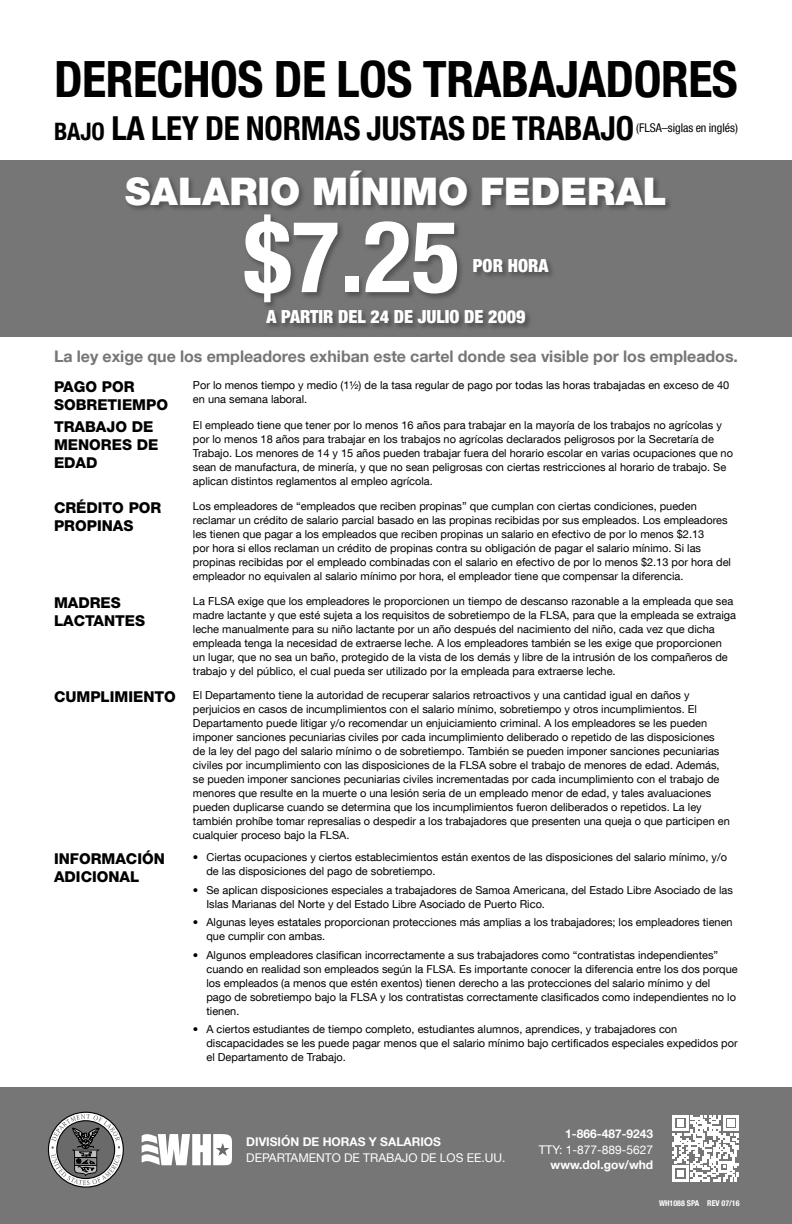
<style>
.page{position:relative;width:792px;height:1224px;background:#fff}
.page>*{position:absolute;margin:0;border:0;box-sizing:border-box;transform-origin:0 0}
.TEXT{font:700 condensed 100px "Helvetica Neue LT Com";color:#fff}
.t1{font:700 condensed 50px "Helvetica Neue LT Com";letter-spacing:-.01em;color:#000}
.TEXT-2{font:900 38px "Helvetica Neue LT Com";color:#fff}
.t2{font:700 condensed 33px "Helvetica Neue LT Com";letter-spacing:-.005em;color:#000}
.TEXT-3{font:900 condensed 18px "Helvetica Neue LT Com";color:#fff}
.t3{font:700 16px "Helvetica Neue LT Com";color:#767676}
.TEXT-4{font:800 15px/18px "Helvetica Neue LT Std";color:#000}
.t4{font:700 12px "Helvetica Neue LT Com";color:#fff}
.t5{font:12px "Helvetica Neue LT Com";color:#fff}
.t6{font:condensed 12px "Helvetica Neue LT Com";color:#000}
.TEXT-5{font:11px/14px "Helvetica Neue LT Com";color:#000}
.t7{font:700 condensed 8px "Helvetica Neue LT Com";color:#fff}
.s1{font-size:24px}
</style>
<div class="page">
<div style="left:0;top:1087px;width:792px;height:137px;background:#767676"></div>
<div style="left:0;top:160px;width:792px;height:177px;background:#767676"></div>
<div style="left:48px;top:1112px;width:76px;height:76px;border:1px solid #000;border-radius:50%"></div>
<svg style="left:51px;top:1114px;width:70px;height:71px"></svg>
<svg style="left:142px;top:1134px;width:90px;height:31px"></svg>
<svg style="left:672px;top:1115px;width:67px;height:67px"></svg>
<svg style="left:127px;top:171px;width:543px;height:157px"></svg>
<p class="t1" style="left:54px;top:49px;width:685px">DERECHOS DE LOS TRABAJADORES</p>
<p class="t2" style="left:54px;top:109px;width:582px"><span class="s1">BAJO</span> LA LEY DE NORMAS JUSTAS DE TRABAJO</p>
<p class="t6" style="left:636px;top:121px;width:103px">(FLSA–siglas en inglés)</p>
<p class="TEXT-2" style="left:125px;top:169px;width:543px">SALARIO MÍNIMO FEDERAL</p>
<p class="TEXT" style="left:244px;top:197px;width:217px">$7.25</p>
<p class="TEXT-3" style="left:473px;top:255px;width:77px">POR HORA</p>
<p class="TEXT-3" style="left:266px;top:306px;width:261px">A PARTIR DEL 24 DE JULIO DE 2009</p>
<p class="t3" style="left:54px;top:347px;width:686px">La ley exige que los empleadores exhiban este cartel donde sea visible por los empleados.</p>
<p class="TEXT-4" style="left:54px;top:377px;width:116px">PAGO POR<br>SOBRETIEMPO</p>
<p class="TEXT-5" style="left:193px;top:378px;width:538px">Por lo menos tiempo y medio (1½) de la tasa regular de pago por todas las horas trabajadas en exceso de 40 en una semana laboral.</p>
<p class="TEXT-4" style="left:54px;top:418px;width:106px">TRABAJO DE<br>MENORES DE<br>EDAD</p>
<p class="TEXT-5" style="left:193px;top:418px;width:542px">El empleado tiene que tener por lo menos 16 años para trabajar en la mayoría de los trabajos no agrícolas y por lo menos 18 años para trabajar en los trabajos no agrícolas declarados peligrosos por la Secretaría de Trabajo. Los menores de 14 y 15 años pueden trabajar fuera del horario escolar en varias ocupaciones que no sean de manufactura, de minería, y que no sean peligrosas con ciertas restricciones al horario de trabajo. Se aplican distintos reglamentos al empleo agrícola.</p>
<p class="TEXT-4" style="left:54px;top:499px;width:109px">CRÉDITO POR<br>PROPINAS</p>
<p class="TEXT-5" style="left:193px;top:499px;width:540px">Los empleadores de “empleados que reciben propinas” que cumplan con ciertas condiciones, pueden reclamar un crédito de salario parcial basado en las propinas recibidas por sus empleados. Los empleadores les tienen que pagar a los empleados que reciben propinas un salario en efectivo de por lo menos $2.13<br>por hora si ellos reclaman un crédito de propinas contra su obligación de pagar el salario mínimo. Si las propinas recibidas por el empleado combinadas con el salario en efectivo de por lo menos $2.13 por hora del empleador no equivalen al salario mínimo por hora, el empleador tiene que compensar la diferencia.</p>
<p class="TEXT-4" style="left:54px;top:593px;width:93px">MADRES<br>LACTANTES</p>
<p class="TEXT-5" style="left:193px;top:594px;width:545px">La FLSA exige que los empleadores le proporcionen un tiempo de descanso razonable a la empleada que sea madre lactante y que esté sujeta a los requisitos de sobretiempo de la FLSA, para que la empleada se extraiga leche manualmente para su niño lactante por un año después del nacimiento del niño, cada vez que dicha empleada tenga la necesidad de extraerse leche. A los empleadores también se les exige que proporcionen un lugar, que no sea un baño, protegido de la vista de los demás y libre de la intrusión de los compañeros de trabajo y del público, el cual pueda ser utilizado por la empleada para extraerse leche.</p>
<p class="TEXT-4" style="left:54px;top:688px;width:123px">CUMPLIMIENTO</p>
<p class="TEXT-5" style="left:193px;top:688px;width:538px">El Departamento tiene la autoridad de recuperar salarios retroactivos y una cantidad igual en daños y perjuicios en casos de incumplimientos con el salario mínimo, sobretiempo y otros incumplimientos. El Departamento puede litigar y/o recomendar un enjuiciamiento criminal. A los empleadores se les pueden imponer sanciones pecuniarias civiles por cada incumplimiento deliberado o repetido de las disposiciones de la ley del pago del salario mínimo o de sobretiempo. También se pueden imponer sanciones pecuniarias civiles por incumplimiento con las disposiciones de la FLSA sobre el trabajo de menores de edad. Además, se pueden imponer sanciones pecuniarias civiles incrementadas por cada incumplimiento con el trabajo de menores que resulte en la muerte o una lesión seria de un empleado menor de edad, y tales avaluaciones pueden duplicarse cuando se determina que los incumplimientos fueron deliberados o repetidos. La ley también prohíbe tomar represalias o despedir a los trabajadores que presenten una queja o que participen en cualquier proceso bajo la FLSA.</p>
<p class="TEXT-4" style="left:54px;top:850px;width:112px">INFORMACIÓN<br>ADICIONAL</p>
<p class="TEXT-5" style="left:206px;top:850px;width:522px;text-indent:-14px">• Ciertas ocupaciones y ciertos establecimientos están exentos de las disposiciones del salario mínimo, y/o de las disposiciones del pago de sobretiempo.</p>
<p class="TEXT-5" style="left:206px;top:883px;width:528px;text-indent:-14px">• Se aplican disposiciones especiales a trabajadores de Samoa Americana, del Estado Libre Asociado de las<br>Islas Marianas del Norte y del Estado Libre Asociado de Puerto Rico.</p>
<p class="TEXT-5" style="left:206px;top:915px;width:528px;text-indent:-14px">• Algunas leyes estatales proporcionan protecciones más amplias a los trabajadores; los empleadores tienen que cumplir con ambas.</p>
<p class="TEXT-5" style="left:206px;top:948px;width:533px;text-indent:-14px">• Algunos empleadores clasifican incorrectamente a sus trabajadores como “contratistas independientes” cuando en realidad son empleados según la FLSA. Es importante conocer la diferencia entre los dos porque los empleados (a menos que estén exentos) tienen derecho a las protecciones del salario mínimo y del pago de sobretiempo bajo la FLSA y los contratistas correctamente clasificados como independientes no lo tienen.</p>
<p class="TEXT-5" style="left:206px;top:1022px;width:533px;text-indent:-14px">• A ciertos estudiantes de tiempo completo, estudiantes alumnos, aprendices, y trabajadores con discapacidades se les puede pagar menos que el salario mínimo bajo certificados especiales expedidos por el Departamento de Trabajo.</p>
<p class="t4" style="left:246px;top:1134px;width:196px">DIVISIÓN DE HORAS Y SALARIOS</p>
<p class="t5" style="left:246px;top:1150px;width:261px">DEPARTAMENTO DE TRABAJO DE LOS EE.UU.</p>
<p class="t4" style="left:565px;top:1127px;width:90px">1-866-487-9243</p>
<p class="t5" style="left:539px;top:1142px;width:116px">TTY: 1-877-889-5627</p>
<p class="t4" style="left:551px;top:1158px;width:104px">www.dol.gov/whd</p>
<p class="t7" style="left:659px;top:1198px;width:82px">WH1088 SPA REV 07/16</p>
</div>
